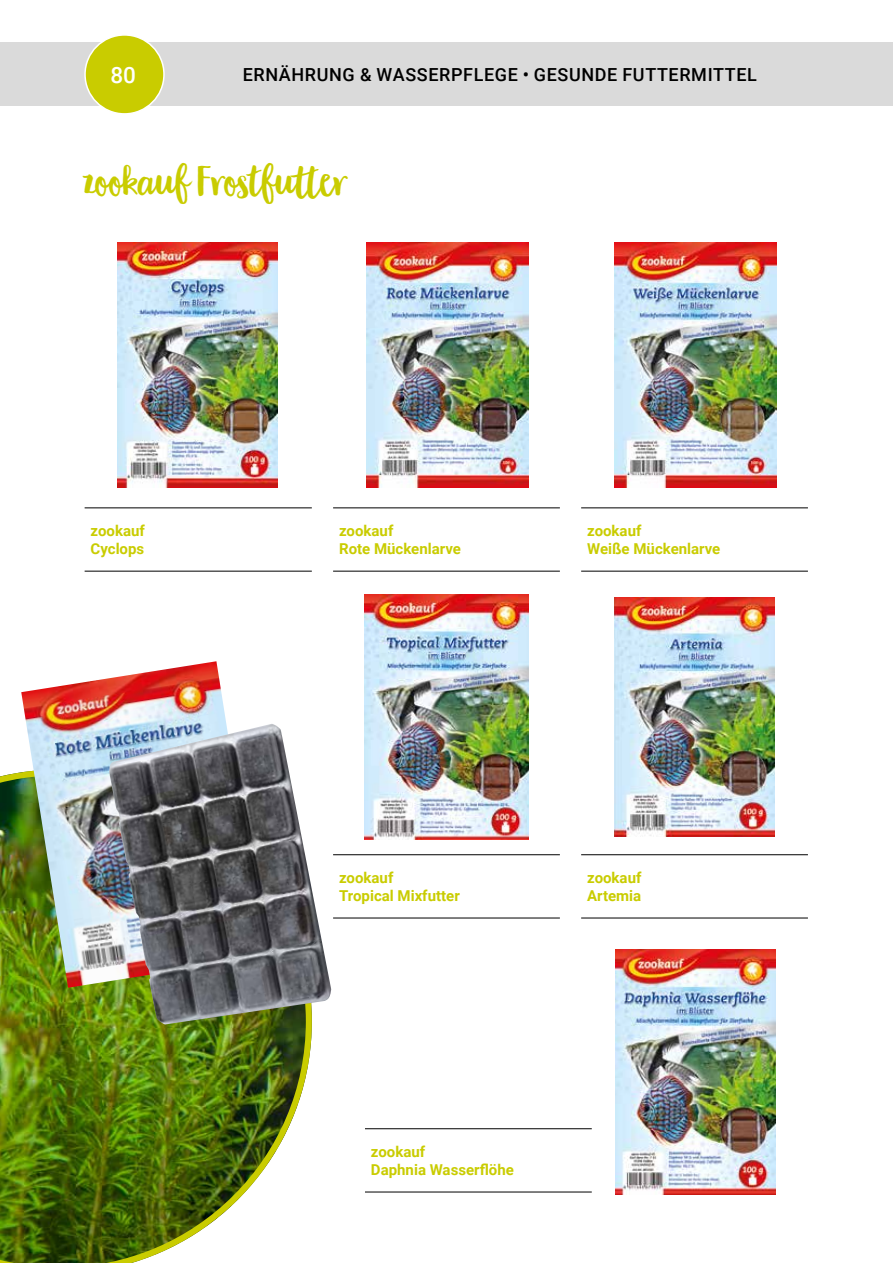
<style>
.page{position:relative;width:893px;height:1263px;background:#fff}
.page>*{position:absolute;margin:0;border:0;box-sizing:border-box;transform-origin:0 0}
.t1{font:45px "Garden Grown";letter-spacing:.005em;color:#c9cc00}
.t2{font:500 22.5px "Roboto";color:#fff}
.t3{font:500 18px "Roboto";letter-spacing:.035em;color:#000}
.t4{font:700 15px/18px "Roboto";color:#c9cc00}
</style>
<div class="page">
<div style="left:0;top:43px;width:893px;height:63px;background:#dadada"></div>
<div style="left:85px;top:35px;width:79px;height:79px;background:#c9cc00;border-radius:50%"></div>
<div style="left:84px;top:34px;width:81px;height:81px;border:2px solid #fff;border-radius:50%"></div>
<img style="left:615px;top:598px;width:159px;height:238px">
<img style="left:118px;top:242px;width:159px;height:246px">
<img style="left:616px;top:950px;width:159px;height:245px">
<img style="left:367px;top:242px;width:162px;height:246px">
<img style="left:614px;top:242px;width:162px;height:246px">
<hr style="left:85px;top:507px;width:227px;height:1px;background:#000">
<hr style="left:85px;top:571px;width:227px;height:1px;background:#000">
<hr style="left:333px;top:507px;width:227px;height:1px;background:#000">
<hr style="left:333px;top:571px;width:227px;height:1px;background:#000">
<hr style="left:581px;top:507px;width:227px;height:1px;background:#000">
<hr style="left:581px;top:571px;width:227px;height:1px;background:#000">
<hr style="left:581px;top:854px;width:227px;height:1px;background:#000">
<hr style="left:581px;top:918px;width:227px;height:1px;background:#000">
<hr style="left:365px;top:1128px;width:227px;height:1px;background:#000">
<hr style="left:365px;top:1191px;width:227px;height:1px;background:#000">
<img style="left:0;top:772px;width:312px;height:491px">
<img style="left:365px;top:594px;width:163px;height:245px">
<img style="left:21px;top:661px;width:206px;height:327px">
<hr style="left:333px;top:854px;width:227px;height:1px;background:#000">
<hr style="left:333px;top:918px;width:227px;height:1px;background:#000">
<img style="left:109px;top:724px;width:222px;height:300px">
<h2 class="t2" style="left:111px;top:59px;width:27px">80</h2>
<p class="t3" style="left:243px;top:62px;width:516px">ERNÄHRUNG &amp; WASSERPFLEGE • GESUNDE FUTTERMITTEL</p>
<h1 class="t1" style="left:86px;top:152px;width:263px">zookauf Frostfutter</h1>
<p class="t4" style="left:91px;top:521px;width:56px">zookauf<br>Cyclops</p>
<p class="t4" style="left:339px;top:521px;width:123px">zookauf<br>Rote Mückenlarve</p>
<p class="t4" style="left:587px;top:521px;width:135px">zookauf<br>Weiße Mückenlarve</p>
<p class="t4" style="left:339px;top:868px;width:122px">zookauf<br>Tropical Mixfutter</p>
<p class="t4" style="left:587px;top:868px;width:56px">zookauf<br>Artemia</p>
<p class="t4" style="left:371px;top:1142px;width:144px">zookauf<br>Daphnia Wasserflöhe</p>
</div>
